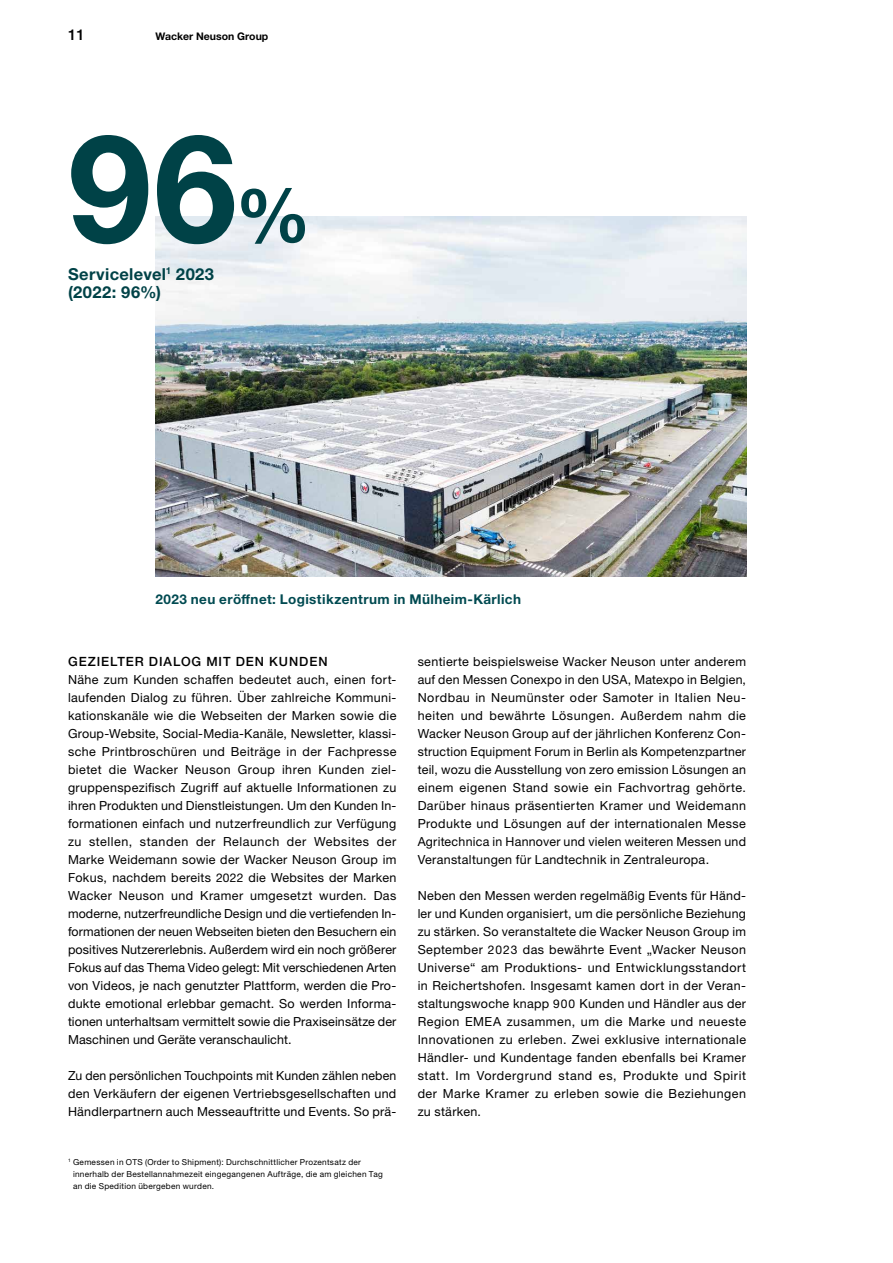
<style>
.page{position:relative;width:893px;height:1263px;background:#fff}
.page>*{position:absolute;margin:0;border:0;box-sizing:border-box;transform-origin:0 0}
.t1{font:700 150px "Helvetica Neue LTW1 G";color:#004247}
.t2{font:700 16.5px/18px "Helvetica Neue LTW1 G";letter-spacing:.025em;color:#004247}
.t3{font:500 15px "Helvetica Neue LTW1 G";color:#000}
.t4{font:700 13.5px "Helvetica Neue LTW1 G";letter-spacing:.03em;color:#004a51}
.t5{font:500 12.75px "Helvetica Neue LTW1 G";letter-spacing:.075em;color:#000}
.t6{font:12.6px/18px "Helvetica Neue LTW1 G";letter-spacing:.02em;color:#000;text-align:justify}
.t7{font:700 10.5px "Helvetica Neue LTW1 G";color:#000}
.t8{font:8.25px/12px "Helvetica Neue LTW1 G";letter-spacing:.035em;color:#000}
.s1{font-size:75px}
.s2{font-size:12px}
</style>
<div class="page">
<img style="left:155px;top:216px;width:591px;height:360px">
<p class="t3" style="left:68px;top:26px;width:18px">11</p>
<p class="t7" style="left:155px;top:30px;width:114px">Wacker Neuson Group</p>
<h1 class="t1" style="left:68px;top:96px;width:244px">96<span class="s1">%</span></h1>
<h2 class="t2" style="left:68px;top:265px;width:148px">Servicelevel<sup>1</sup> 2023 (2022: 96%)</h2>
<p class="t4" style="left:155px;top:591px;width:367px">2023 neu eröffnet: Logistikzentrum in Mülheim-Kärlich</p>
<p class="t5" style="left:68px;top:654px;width:261px">GEZIELTER DIALOG MIT DEN KUNDEN</p>
<p class="t6" style="left:68px;top:670px;width:330px">Nähe zum Kunden schaffen bedeutet auch, einen fort&shy;laufenden Dialog zu führen. Über zahlreiche Kommuni&shy;kationskanäle wie die Webseiten der Marken sowie die Group-Website, Social-Media-Kanäle, Newsletter, klassi&shy;sche Printbroschüren und Beiträge in der Fachpresse bietet die Wacker Neuson Group ihren Kunden ziel&shy;gruppenspezifisch Zugriff auf aktuelle Informationen zu ihren Produkten und Dienstleistungen. Um den Kunden In&shy;formationen einfach und nutzerfreundlich zur Verfügung zu stellen, standen der Relaunch der Websites der Marke Weidemann sowie der Wacker Neuson Group im Fokus, nachdem bereits <span class="s2">2022</span> die Websites der Marken Wacker Neuson und Kramer umgesetzt wurden. Das moderne, nutzerfreundliche Design und die vertiefenden In&shy;formationen der neuen Webseiten bieten den Besuchern ein positives Nutzererlebnis. Außerdem wird ein noch größerer Fokus auf das Thema Video gelegt: Mit verschiedenen Arten von Videos, je nach genutzter Plattform, werden die Pro&shy;dukte emotional erlebbar gemacht. So werden Informa&shy;tionen unterhaltsam vermittelt sowie die Praxiseinsätze der Maschinen und Geräte veranschaulicht.</p>
<p class="t6" style="left:68px;top:1066px;width:330px">Zu den persönlichen Touchpoints mit Kunden zählen neben den Verkäufern der eigenen Vertriebsgesellschaften und Händlerpartnern auch Messeauftritte und Events. So prä-</p>
<p class="t8" style="left:73px;top:1155px;width:311px;text-indent:-5px"><sup>1</sup> Gemessen in OTS (Order to Shipment): Durchschnittlicher Prozentsatz der innerhalb der Bestellannahmezeit eingegangenen Aufträge, die am gleichen Tag an die Spedition übergeben wurden.</p>
<p class="t6" style="left:418px;top:652px;width:330px">sentierte beispielsweise Wacker Neuson unter anderem auf den Messen Conexpo in den USA, Matexpo in Belgien, Nordbau in Neumünster oder Samoter in Italien Neu&shy;heiten und bewährte Lösungen. Außerdem nahm die Wacker Neuson Group auf der jährlichen Konferenz Con&shy;struction Equipment Forum in Berlin als Kompetenzpartner teil, wozu die Ausstellung von zero emission Lösungen an einem eigenen Stand sowie ein Fachvortrag gehörte.<br>Darüber hinaus präsentierten Kramer und Weidemann Produkte und Lösungen auf der internationalen Messe Agritechnica in Hannover und vielen weiteren Messen und Veranstaltungen für Landtechnik in Zentraleuropa.</p>
<p class="t6" style="left:418px;top:886px;width:330px">Neben den Messen werden regelmäßig Events für Händ&shy;ler und Kunden organisiert, um die persönliche Beziehung zu stärken. So veranstaltete die Wacker Neuson Group im September <span class="s2">2023</span> das bewährte Event „Wacker Neuson Universe“ am Produktions- und Entwicklungsstandort in Reichertshofen. Insgesamt kamen dort in der Veran&shy;staltungswoche knapp <span class="s2">900</span> Kunden und Händler aus der Region EMEA zusammen, um die Marke und neueste Innovationen zu erleben. Zwei exklusive internationale Händler- und Kundentage fanden ebenfalls bei Kramer statt. Im Vordergrund stand es, Produkte und Spirit der Marke Kramer zu erleben sowie die Beziehungen zu stärken.</p>
</div>
